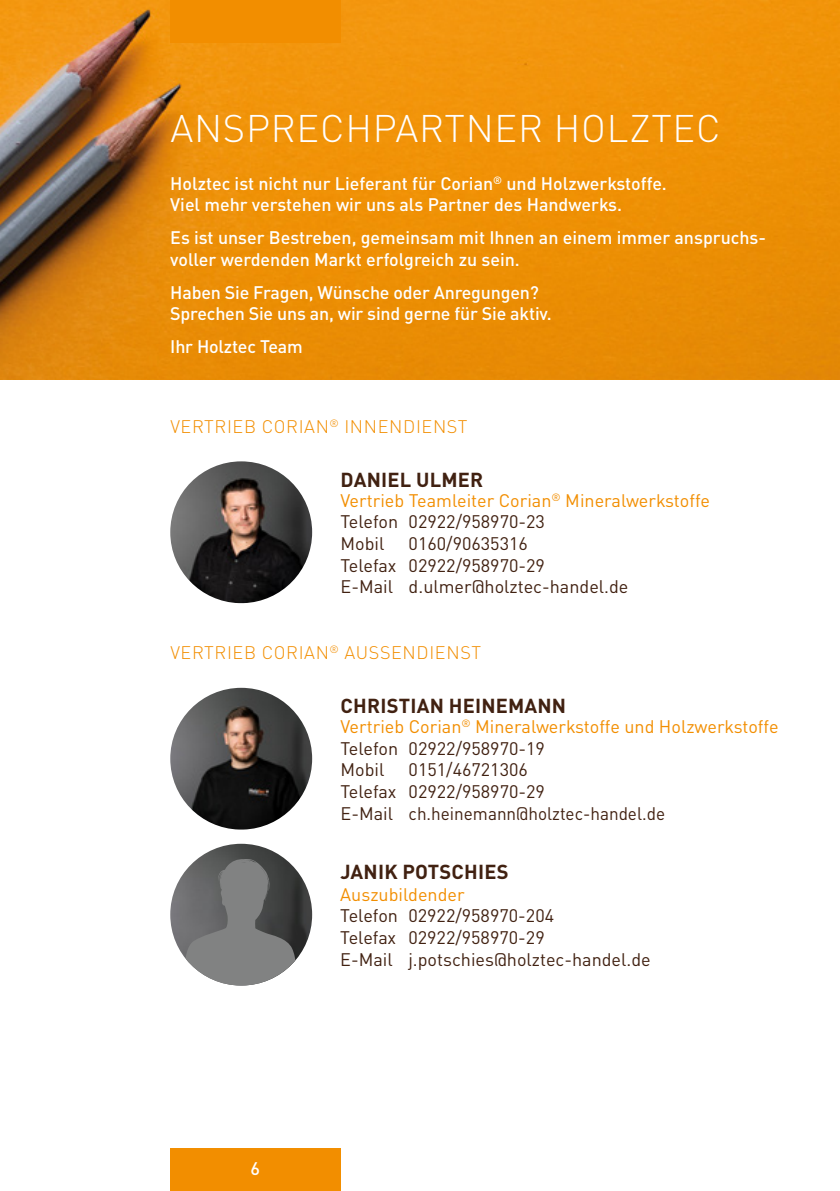
<style>
.page{position:relative;width:840px;height:1191px;background:#fff}
.page>*{position:absolute;margin:0;border:0;box-sizing:border-box;transform-origin:0 0}
.t1{font:300 38px "DINOT";letter-spacing:.02em;color:#fff}
.t2{font:700 20px "DINOT";letter-spacing:.01em;color:#412111}
.t3{font:500 18px/21.6px "DINOT";color:#fff}
.t4{font:18px/21.6px "DINOT";color:#412111}
.t5{font:18px/21.6px "DINOT";color:#f28e00}
.t6{font:300 18px "DINOT";letter-spacing:.035em;color:#f28e00}
.s1{color:#412111}
</style>
<div class="page">
<img style="left:170px;top:688px;width:142px;height:141px;border-radius:70px">
<img style="left:170px;top:461px;width:142px;height:142px;border-radius:70px">
<img style="left:0;top:0;width:839px;height:380px">
<img style="left:170px;top:843px;width:142px;height:142px;border-radius:71px">
<svg style="left:180px;top:859px;width:118px;height:126px"></svg>
<div style="left:170px;top:0;width:170px;height:43px;background:#f28e00"></div>
<div style="left:170px;top:1148px;width:170px;height:43px;background:#f28e00"></div>
<h1 class="t1" style="left:170px;top:105px;width:551px">ANSPRECHPARTNER HOLZTEC</h1>
<p class="t3" style="left:170px;top:172px;width:498px">Holztec ist nicht nur Lieferant für Corian<sup>®</sup> und Holzwerkstoffe.<br>Viel mehr verstehen wir uns als Partner des Handwerks.</p>
<p class="t3" style="left:170px;top:226px;width:597px">Es ist unser Bestreben, gemeinsam mit Ihnen an einem immer anspruchs&shy;voller werdenden Markt erfolgreich zu sein.</p>
<p class="t3" style="left:170px;top:281px;width:383px">Haben Sie Fragen, Wünsche oder Anregungen?<br>Sprechen Sie uns an, wir sind gerne für Sie aktiv.</p>
<p class="t3" style="left:170px;top:336px;width:134px">Ihr Holztec Team</p>
<p class="t6" style="left:170px;top:415px;width:299px">VERTRIEB CORIAN<sup>®</sup> INNENDIENST</p>
<p class="t2" style="left:340px;top:466px;width:144px">DANIEL ULMER</p>
<p class="t5" style="left:340px;top:489px;width:371px">Vertrieb Teamleiter Corian<sup>®</sup> Mineralwerkstoffe<br><span class="s1">Telefon 02922/958970-23<br>Mobil</span></p>
<p class="t4" style="left:340px;top:532px;width:289px;text-indent:68px">0160/90635316<br>Telefax 02922/958970-29<br>E-Mail d.ulmer@holztec-handel.de</p>
<p class="t6" style="left:170px;top:642px;width:312px">VERTRIEB CORIAN<sup>®</sup> AUSSENDIENST</p>
<p class="t2" style="left:340px;top:693px;width:227px">CHRISTIAN HEINEMANN</p>
<p class="t5" style="left:340px;top:715px;width:439px">Vertrieb Corian<sup>®</sup> Mineralwerkstoffe und Holzwerkstoffe<br><span class="s1">Telefon 02922/958970-19<br>Mobil</span></p>
<p class="t4" style="left:340px;top:758px;width:326px;text-indent:68px">0151/46721306<br>Telefax 02922/958970-29<br>E-Mail ch.heinemann@holztec-handel.de</p>
<p class="t3" style="left:250px;top:1157px;width:11px">6</p>
<p class="t2" style="left:340px;top:858px;width:170px">JANIK POTSCHIES</p>
<p class="t5" style="left:340px;top:883px;width:126px">Auszubildender</p>
<p class="t4" style="left:340px;top:904px;width:312px">Telefon 02922/958970-204<br>Telefax 02922/958970-29<br>E-Mail j.potschies@holztec-handel.de</p>
</div>
